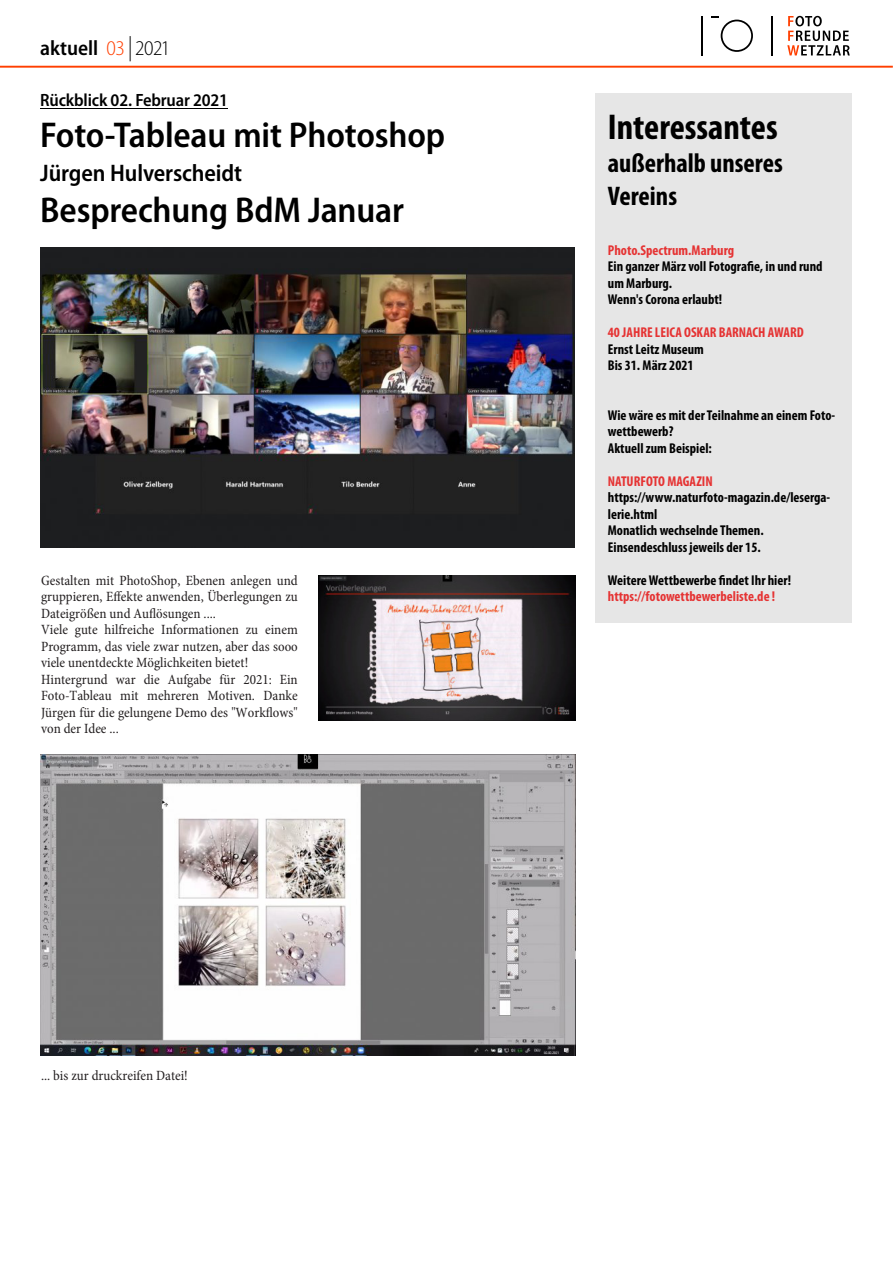
<style>
.page{position:relative;width:893px;height:1263px;background:#fff}
.page>*{position:absolute;margin:0;border:0;box-sizing:border-box;transform-origin:0 0}
.t1{font:600 semi-condensed 36px "Myriad Pro";letter-spacing:-.005em;color:#000}
.t2{font:700 condensed 36px "Myriad Pro";color:#000}
.t3{font:700 condensed 27px/33px "Myriad Pro";color:#000}
.t4{font:600 semi-condensed 24px "Myriad Pro";letter-spacing:-.005em;color:#000}
.t5{font:600 semi-condensed 21px "Myriad Pro";color:#000}
.t6{font:600 semi-condensed 17.85px "Myriad Pro";letter-spacing:-.01em;color:#000}
.t7{font:condensed 14.25px/16.5px "Minion Pro";color:#231f20}
.t8{font:700 condensed 14.25px/16.5px "Myriad Pro";color:#000}
.t9{font:700 condensed 14.25px "Myriad Pro";color:#e53333}
.s1{font-weight:300;color:#ff3f00}
.s2{font-weight:300;font-size:25.2px}
.s3{font-weight:300}
</style>
<div class="page">
<hr style="left:0;top:66px;width:893px;height:2px;background:#ff3f00">
<hr style="left:701px;top:16px;width:2px;height:39px;background:#000">
<hr style="left:771px;top:16px;width:2px;height:39px;background:#000">
<svg style="left:712px;top:16px;width:41px;height:36px"></svg>
<svg style="left:787px;top:16px;width:63px;height:39px"></svg>
<div style="left:595px;top:93px;width:257px;height:529px;background:#e6e6e6"></div>
<hr style="left:40px;top:108px;width:188px;height:1px;background:#000">
<img style="left:40px;top:247px;width:534px;height:301px">
<img style="left:319px;top:576px;width:257px;height:144px">
<img style="left:40px;top:755px;width:536px;height:301px">
<h3 class="t5" style="left:40px;top:39px;width:132px">aktuell <span class="s1">03</span> <span class="s2">|</span> <span class="s3">2021</span></h3>
<p class="t6" style="left:40px;top:93px;width:189px">Rückblick 02. Februar 2021</p>
<h1 class="t1" style="left:40px;top:120px;width:406px">Foto-Tableau mit Photoshop</h1>
<h3 class="t4" style="left:40px;top:163px;width:203px">Jürgen Hulverscheidt</h3>
<h1 class="t1" style="left:40px;top:195px;width:365px">Besprechung BdM Januar</h1>
<p class="t7" style="left:41px;top:573px;width:258px">Gestalten mit PhotoShop, Ebenen anlegen und gruppieren, Effekte anwenden, Überlegungen zu Dateigrößen und Auflösungen ....<br>Viele gute hilfreiche Informationen zu einem Programm, das viele zwar nutzen, aber das sooo viele unentdeckte Möglichkeiten bietet!<br>Hintergrund war die Aufgabe für 2021: Ein Foto-Tableau mit mehreren Motiven. Danke Jürgen für die gelungene Demo des "Workflows" von der Idee ...</p>
<p class="t7" style="left:41px;top:1068px;width:148px">... bis zur druckreifen Datei!</p>
<h1 class="t2" style="left:608px;top:112px;width:171px">Interessantes</h1>
<h2 class="t3" style="left:608px;top:149px;width:176px">außerhalb unseres<br>Vereins</h2>
<p class="t9" style="left:608px;top:244px;width:128px">Photo.Spectrum.Marburg</p>
<p class="t8" style="left:608px;top:259px;width:216px">Ein ganzer März voll Fotografie, in und rund um Marburg.<br>Wenn's Corona erlaubt!</p>
<p class="t9" style="left:608px;top:327px;width:197px">40 JAHRE LEICA OSKAR BARNACH AWARD</p>
<p class="t8" style="left:608px;top:342px;width:98px">Ernst Leitz Museum<br>Bis 31. März 2021</p>
<p class="t8" style="left:608px;top:408px;width:229px">Wie wäre es mit der Teilnahme an einem Foto‐ wettbewerb?<br>Aktuell zum Beispiel:</p>
<p class="t9" style="left:608px;top:475px;width:106px">NATURFOTO MAGAZIN</p>
<p class="t8" style="left:608px;top:490px;width:224px">https://www.naturfoto-magazin.de/leserga‐ lerie.html<br>Monatlich wechselnde Themen.<br>Einsendeschluss jeweils der 15.</p>
<p class="t8" style="left:608px;top:573px;width:185px">Weitere Wettbewerbe findet Ihr hier!</p>
<p class="t9" style="left:608px;top:591px;width:169px">https://fotowettbewerbeliste.de !</p>
</div>
